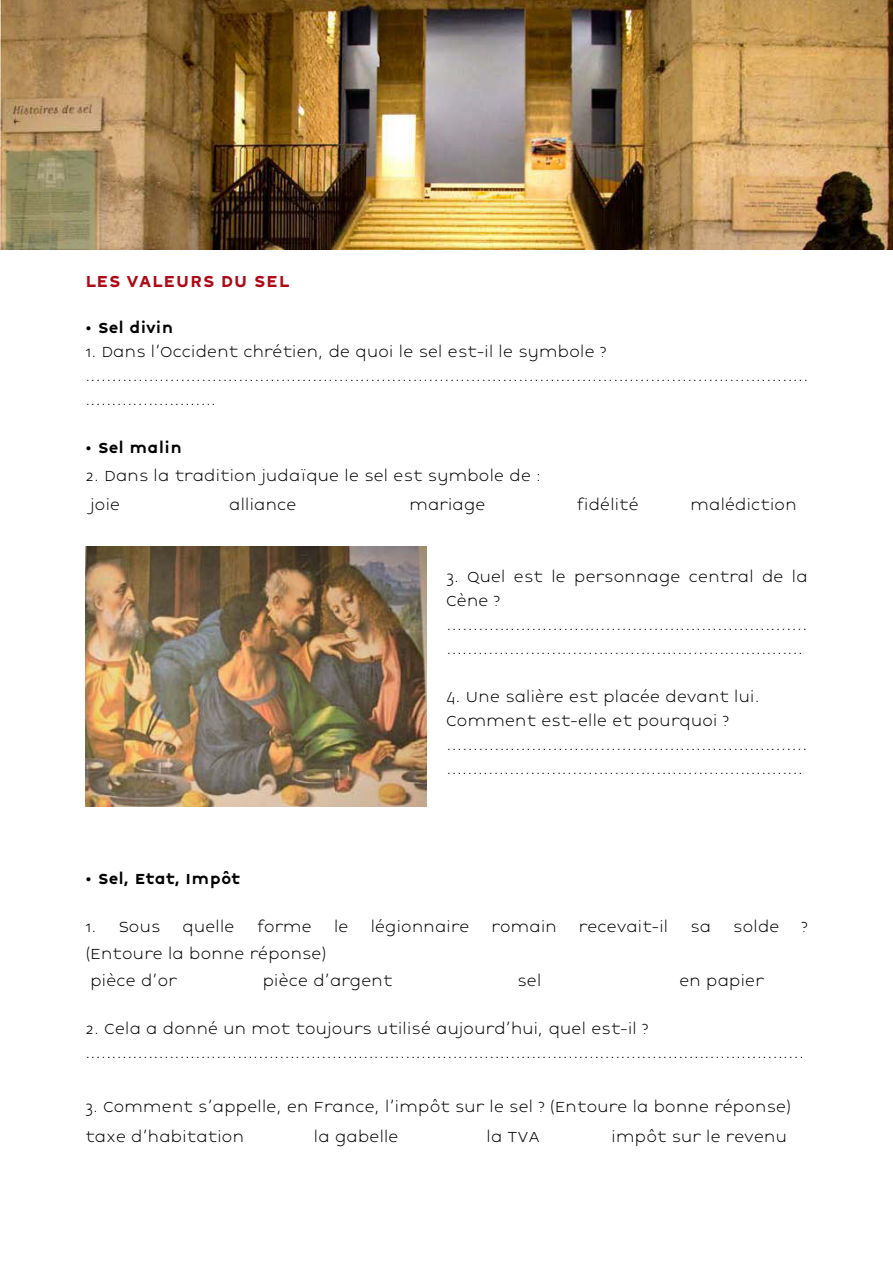
<style>
.page{position:relative;width:893px;height:1263px;background:#fff}
.page>*{position:absolute;margin:0;border:0;box-sizing:border-box;transform-origin:0 0}
.t1{font:500 18px "Mihaly";color:#ae0917}
.t2{font:300 16.5px/24px "Mihaly";letter-spacing:-.02em;color:#000}
.t3{font:500 16.5px "Mihaly";letter-spacing:-.02em;color:#000}
.s1{font-size:18px}
</style>
<div class="page">
<img style="left:85px;top:547px;width:341px;height:259px">
<img style="left:0;top:0;width:893px;height:249px">
<p class="t1" style="left:85px;top:265px;width:206px">LES VALEURS DU SEL</p>
<p class="t3" style="left:85px;top:312px;width:90px"><span class="s1">•</span> Sel divin</p>
<p class="t2" style="left:85px;top:340px;width:725px">1. Dans l’Occident chrétien, de quoi le sel est-il le symbole ? ......................................................................................................................................... .........................</p>
<p class="t3" style="left:85px;top:432px;width:99px"><span class="s1">•</span> Sel malin</p>
<p class="t2" style="left:90px;top:462px;width:453px;line-height:28.5px;text-indent:-5px">2. Dans la tradition judaïque le sel est symbole de : joie</p>
<p class="t2" style="left:229px;top:493px;width:69px">alliance</p>
<p class="t2" style="left:409px;top:493px;width:78px">mariage</p>
<p class="t2" style="left:576px;top:493px;width:64px">fidélité</p>
<p class="t2" style="left:690px;top:493px;width:108px">malédiction</p>
<p class="t2" style="left:446px;top:565px;width:363px">3. Quel est le personnage central de la Cène ? .................................................................... ....................................................................</p>
<p class="t2" style="left:446px;top:685px;width:363px">4. Une salière est placée devant lui.<br>Comment est-elle et pourquoi ? .................................................................... ....................................................................</p>
<p class="t3" style="left:85px;top:864px;width:157px"><span class="s1">•</span> Sel, Etat, Impôt</p>
<p class="t2" style="left:85px;top:915px;width:77px">1. Sous</p>
<p class="t2" style="left:182px;top:915px;width:54px">quelle</p>
<p class="t2" style="left:256px;top:915px;width:57px">forme</p>
<p class="t2" style="left:334px;top:915px;width:16px">le</p>
<p class="t2" style="left:370px;top:915px;width:101px">légionnaire</p>
<p class="t2" style="left:491px;top:915px;width:67px">romain</p>
<p class="t2" style="left:579px;top:915px;width:91px">recevait-il</p>
<p class="t2" style="left:690px;top:915px;width:23px">sa</p>
<p class="t2" style="left:733px;top:915px;width:48px">solde</p>
<p class="t2" style="left:801px;top:915px;width:8px">?</p>
<p class="t2" style="left:90px;top:941px;width:238px;line-height:27px;text-indent:-5px">(Entoure la bonne réponse) pièce d’or</p>
<p class="t2" style="left:262px;top:969px;width:132px">pièce d’argent</p>
<p class="t2" style="left:517px;top:969px;width:26px">sel</p>
<p class="t2" style="left:679px;top:969px;width:86px">en papier</p>
<p class="t2" style="left:85px;top:1017px;width:721px">2. Cela a donné un mot toujours utilisé aujourd’hui, quel est-il ? .........................................................................................................................................</p>
<p class="t2" style="left:85px;top:1092px;width:708px;line-height:30px">3. Comment s’appelle, en France, l’impôt sur le sel ? (Entoure la bonne réponse) taxe d’habitation</p>
<p class="t2" style="left:314px;top:1125px;width:87px">la gabelle</p>
<p class="t2" style="left:486px;top:1125px;width:55px">la TVA</p>
<p class="t2" style="left:611px;top:1125px;width:177px">impôt sur le revenu</p>
</div>
